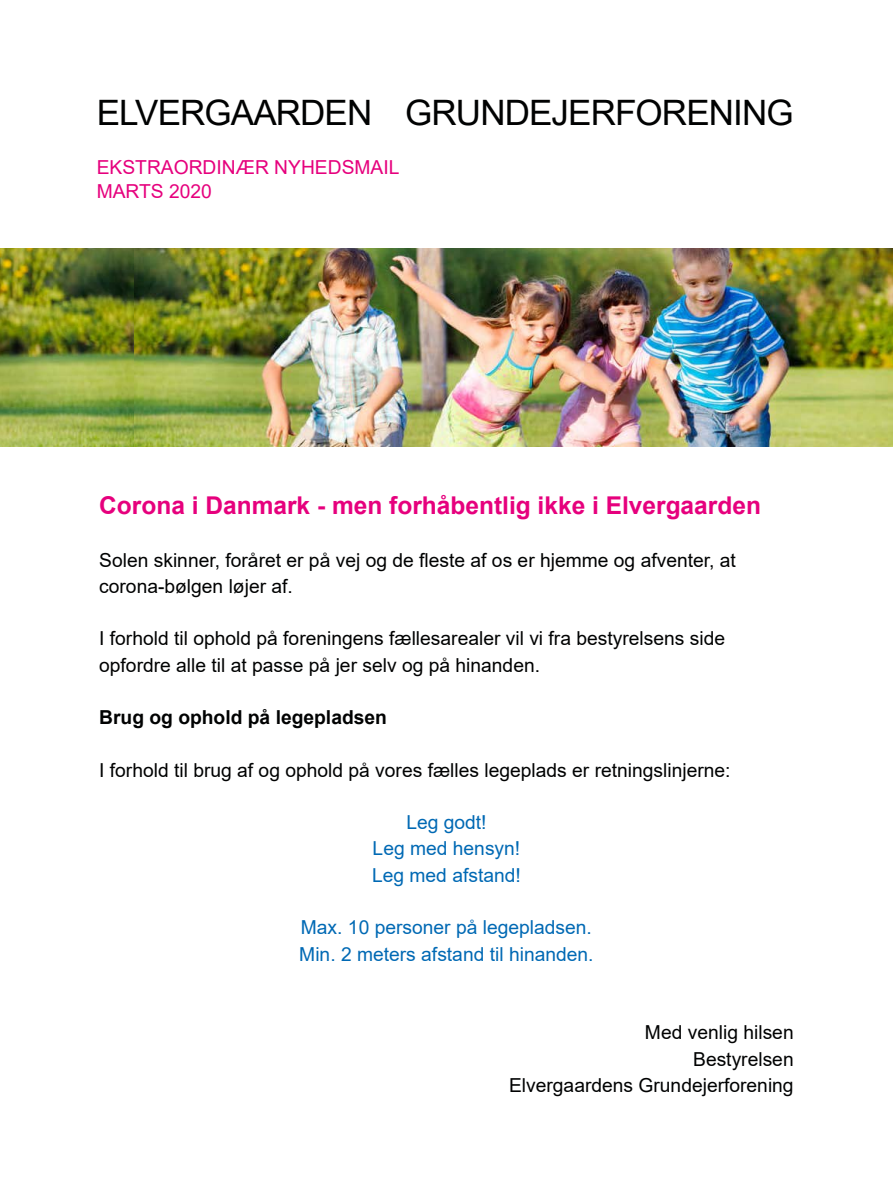
<style>
.page{position:relative;width:893px;height:1191px;background:#fff}
.page>*{position:absolute;margin:0;border:0;box-sizing:border-box;transform-origin:0 0}
.t1{font:35px "Arial";letter-spacing:-.025em;color:#010202}
.t2{font:700 24.5px "Arial";color:#e6007d}
.t3{font:19.25px/26.2px "Arial";color:#010202}
.t4{font:19.25px/26.2px "Arial";color:#0069b4;text-align:center}
.t5{font:19.25px/24.5px "Arial";color:#e6007d}
.t6{font:700 19.25px "Arial";color:#010202}
</style>
<div class="page">
<img style="left:134px;top:248px;width:759px;height:198px">
<img style="left:0;top:248px;width:134px;height:198px">
<h1 class="t1" style="left:97px;top:88px;width:698px">ELVERGAARDEN GRUNDEJERFORENING</h1>
<p class="t5" style="left:97px;top:155px;width:304px">EKSTRAORDINÆR NYHEDSMAIL<br>MARTS 2020</p>
<p class="t2" style="left:99px;top:488px;width:663px">Corona i Danmark - men forhåbentlig ikke i Elvergaarden</p>
<p class="t3" style="left:99px;top:546px;width:638px">Solen skinner, foråret er på vej og de fleste af os er hjemme og afventer, at corona-bølgen løjer af.</p>
<p class="t3" style="left:99px;top:625px;width:627px">I forhold til ophold på foreningens fællesarealer vil vi fra bestyrelsens side opfordre alle til at passe på jer selv og på hinanden.</p>
<p class="t6" style="left:99px;top:704px;width:289px">Brug og ophold på legepladsen</p>
<p class="t3" style="left:99px;top:756px;width:633px">I forhold til brug af og ophold på vores fælles legeplads er retningslinjerne:</p>
<p class="t4" style="left:372px;top:809px;width:150px">Leg godt!<br>Leg med hensyn!<br>Leg med afstand!</p>
<p class="t4" style="left:299px;top:914px;width:296px;text-align:left">Max. 10 personer på legepladsen.<br>Min. 2 meters afstand til hinanden.</p>
<p class="t3" style="left:509px;top:1019px;width:286px;text-align:right">Med venlig hilsen<br>Bestyrelsen<br>Elvergaardens Grundejerforening</p>
</div>
